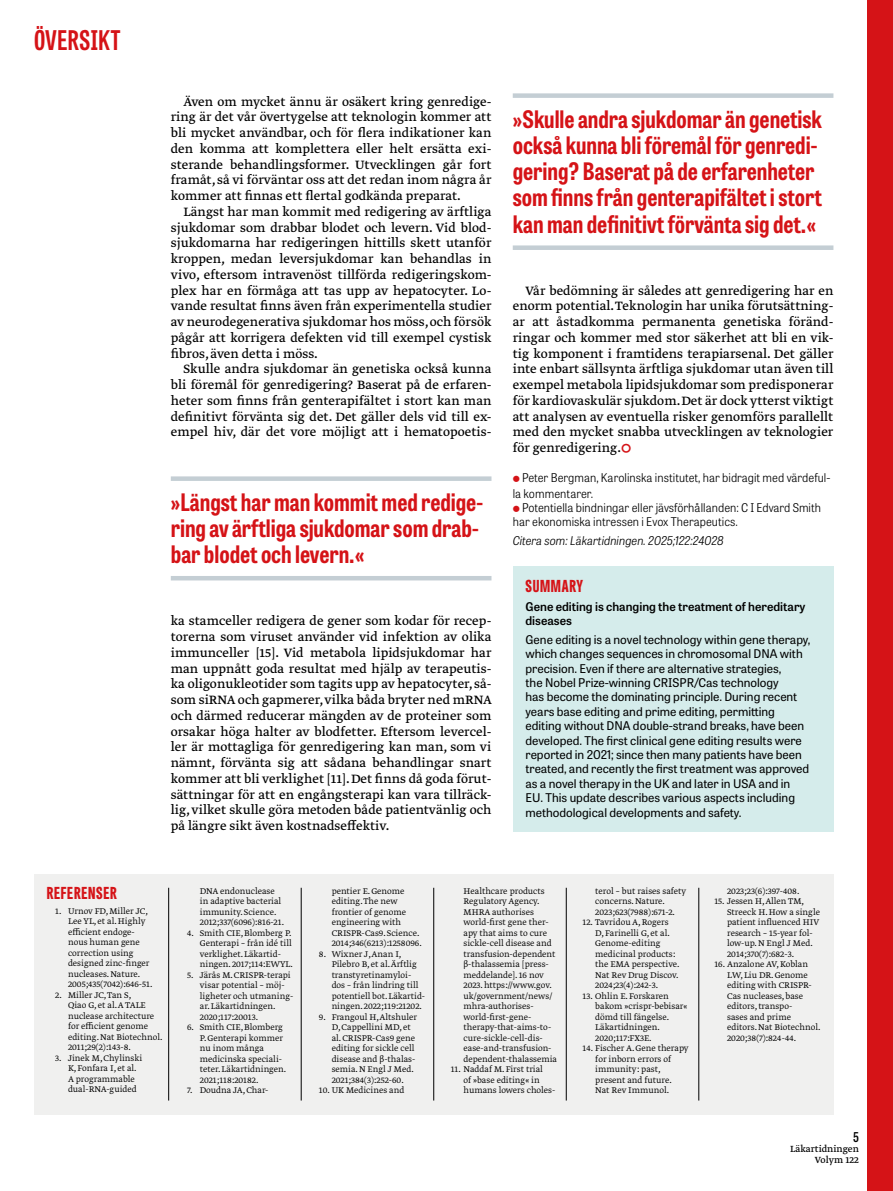
<style>
.page{position:relative;width:893px;height:1191px;background:#fff}
.page>*{position:absolute;margin:0;border:0;box-sizing:border-box;transform-origin:0 0}
.t1{font:700 27px "Tablet Gothic Compressed";letter-spacing:.02em;color:#d51317}
.t2{font:700 24px/26.2px "Tablet Gothic Condensed";color:#d51317}
.t3{font:800 16.5px "Tablet Gothic Compressed";letter-spacing:.045em;color:#d51317}
.t4{font:14.25px/15.8px "Greta Text Pro Regular Min";color:#000;text-align:justify}
.t5{font:600 13.5px "Tablet Gothic Condensed";color:#000}
.t6{font:12px/14.4px "Tablet Gothic";color:#000}
.t7{font:300 12px/15.8px "Tablet Gothic Narrow";letter-spacing:.005em;color:#000}
.t8{font:600 12px/14.4px "Tablet Gothic";color:#000}
.t9{font:italic 300 12px "Tablet Gothic Narrow";color:#000}
.t10{font:10.5px/10.5px "Greta Text Pro";color:#000;text-align:right}
.t11{font:9.75px/10.5px "Greta Text Pro Light Min";color:#000}
.s1{color:#d51317}
</style>
<div class="page">
<div style="left:867px;top:0;width:26px;height:1191px;background:#d51317"></div>
<div style="left:513px;top:567px;width:320px;height:265px;background:#d5eceb"></div>
<div style="left:34px;top:874px;width:799px;height:240px;background:#f0f0ef"></div>
<hr style="left:168px;top:887px;width:1px;height:213px;background:#000">
<hr style="left:433px;top:887px;width:1px;height:213px;background:#000">
<hr style="left:301px;top:887px;width:1px;height:213px;background:#000">
<hr style="left:566px;top:887px;width:1px;height:213px;background:#000">
<hr style="left:698px;top:887px;width:1px;height:213px;background:#000">
<div style="left:171px;top:476px;width:320px;height:5px;background:#c4ced4"></div>
<hr style="left:171px;top:576px;width:320px;height:4px;background:#c4ced4">
<div style="left:513px;top:93px;width:320px;height:5px;background:#c4ced4"></div>
<div style="left:513px;top:245px;width:320px;height:5px;background:#c4ced4"></div>
<h1 class="t1" style="left:34px;top:22px;width:88px">ÖVERSIKT</h1>
<p class="t4" style="left:171px;top:94px;width:322px;text-indent:13px">Även om mycket ännu är osäkert kring genredige&shy;ring är det vår övertygelse att teknologin kommer att bli mycket användbar, och för flera indikationer kan den komma att komplettera eller helt ersätta exi&shy;sterande behandlingsformer. Utvecklingen går fort framåt, så vi förväntar oss att det redan inom några år kommer att finnas ett flertal godkända preparat.</p>
<p class="t4" style="left:171px;top:204px;width:322px;text-indent:13px">Längst har man kommit med redigering av ärftliga sjukdomar som drabbar blodet och levern. Vid blod&shy;sjukdomarna har redigeringen hittills skett utanför kroppen, medan leversjukdomar kan behandlas in vivo, eftersom intravenöst tillförda redigeringskom&shy;plex har en förmåga att tas upp av hepatocyter. Lo&shy;vande resultat finns även från experimentella studier av neurodegenerativa sjukdomar hos möss, och försök pågår att korrigera defekten vid till exempel cystisk fibros, även detta i möss.</p>
<p class="t4" style="left:171px;top:362px;width:322px;text-indent:13px">Skulle andra sjukdomar än genetiska också kunna bli föremål för genredigering? Baserat på de erfaren&shy;heter som finns från genterapifältet i stort kan man definitivt förvänta sig det. Det gäller dels vid till ex&shy;empel hiv, där det vore möjligt att i hematopoetis-</p>
<h2 class="t2" style="left:171px;top:488px;width:314px">»Längst har man kommit med redige&shy;ring av ärftliga sjukdomar som drab&shy;bar blodet och levern.«</h2>
<p class="t4" style="left:171px;top:614px;width:322px">ka stamceller redigera de gener som kodar för recep&shy;torerna som viruset använder vid infektion av olika immunceller [15]. Vid metabola lipidsjukdomar har man uppnått goda resultat med hjälp av terapeutis&shy;ka oligonukleotider som tagits upp av hepatocyter, så&shy;som siRNA och gapmerer, vilka båda bryter ned mRNA och därmed reducerar mängden av de proteiner som orsakar höga halter av blodfetter. Eftersom levercel&shy;ler är mottagliga för genredigering kan man, som vi nämnt, förvänta sig att sådana behandlingar snart kommer att bli verklighet [11]. Det finns då goda förut&shy;sättningar för att en engångsterapi kan vara tillräck&shy;lig, vilket skulle göra metoden både patientvänlig och på längre sikt även kostnadseffektiv.</p>
<h2 class="t2" style="left:513px;top:105px;width:311px">»Skulle andra sjukdomar än genetisk också kunna bli föremål för genredi&shy;gering? Baserat på de erfarenheter som finns från genterapifältet i stort kan man definitivt förvänta sig det.«</h2>
<p class="t4" style="left:513px;top:283px;width:322px;text-indent:13px">Vår bedömning är således att genredigering har en enorm potential. Teknologin har unika förutsättning&shy;ar att åstadkomma permanenta genetiska föränd&shy;ringar och kommer med stor säkerhet att bli en vik&shy;tig komponent i framtidens terapiarsenal. Det gäller inte enbart sällsynta ärftliga sjukdomar utan även till exempel metabola lipidsjukdomar som predisponerar för kardiovaskulär sjukdom. Det är dock ytterst viktigt att analysen av eventuella risker genomförs parallellt med den mycket snabba utvecklingen av teknologier för genredigering.<span class="s1">▲</span></p>
<p class="t7" style="left:513px;top:469px;width:319px;text-indent:9px">Peter Bergman, Karolinska institutet, har bidragit med värdeful&shy;la kommentarer.</p>
<p class="t7" style="left:513px;top:500px;width:310px;line-height:14.2px;text-indent:9px">Potentiella bindningar eller jävsförhållanden: C I Edvard Smith har ekonomiska intressen i Evox Therapeutics.</p>
<p class="t9" style="left:513px;top:532px;width:213px">Citera som: Läkartidningen. 2025;122:24028</p>
<h3 class="t3" style="left:525px;top:574px;width:59px">SUMMARY</h3>
<p class="t8" style="left:525px;top:598px;width:282px">Gene editing is changing the treatment of hereditary diseases</p>
<p class="t6" style="left:525px;top:631px;width:286px">Gene editing is a novel technology within gene therapy, which changes sequences in chromosomal DNA with precision. Even if there are alternative strategies,<br>the Nobel Prize-winning CRISPR/Cas technology<br>has become the dominating principle. During recent years base editing and prime editing, permitting editing without DNA double-strand breaks, have been developed. The first clinical gene editing results were reported in 2021; since then many patients have been treated, and recently the first treatment was approved as a novel therapy in the UK and later in USA and in EU. This update describes various aspects including methodological developments and safety.</p>
<h3 class="t3" style="left:47px;top:881px;width:72px">REFERENSER</h3>
<p class="t11" style="left:68px;top:906px;width:86px;text-indent:-13px">1. Urnov FD, Miller JC,<br>Lee YL, et al. Highly efficient endoge&shy;nous human gene correction using designed zinc-finger nucleases. Nature.<br>2005;435(7042):646-51.</p>
<p class="t11" style="left:68px;top:990px;width:96px;text-indent:-13px">2. Miller JC, Tan S,<br>Qiao G, et al. A TALE nuclease architecture for efficient genome editing. Nat Biotechnol.<br>2011;29(2):143-8.</p>
<p class="t11" style="left:68px;top:1053px;width:76px;text-indent:-13px">3. Jinek M, Chylinski<br>K, Fonfara I, et al.<br>A programmable dual-RNA-guided</p>
<p class="t11" style="left:200px;top:886px;width:86px">DNA endonuclease in adaptive bacterial immunity. Science.<br>2012;337(6096):816-21.</p>
<p class="t11" style="left:200px;top:928px;width:94px;text-indent:-13px">4. Smith CIE, Blomberg P.<br>Genterapi – från idé till verklighet. Läkartid&shy;ningen. 2017;114:EWYL.</p>
<p class="t11" style="left:200px;top:970px;width:95px;text-indent:-13px">5. Järås M. CRISPR-terapi visar potential – möj&shy;ligheter och utmaning&shy;ar. Läkartidningen.<br>2020;117:20013.</p>
<p class="t11" style="left:200px;top:1022px;width:88px;text-indent:-13px">6. Smith CIE, Blomberg<br>P. Genterapi kommer nu inom många medicinska speciali&shy;teter. Läkartidningen.<br>2021;118:20182.</p>
<p class="t11" style="left:187px;top:1085px;width:83px">7. Doudna JA, Char-</p>
<p class="t11" style="left:332px;top:886px;width:92px">pentier E. Genome editing. The new frontier of genome engineering with<br>CRISPR-Cas9. Science.<br>2014;346(6213):1258096.</p>
<p class="t11" style="left:332px;top:949px;width:95px;text-indent:-13px">8. Wixner J, Anan I,<br>Pilebro B, et al. Ärftlig transtyretinamyloi&shy;dos – från lindring till potentiell bot. Läkartid&shy;ningen. 2022;119:21202.</p>
<p class="t11" style="left:332px;top:1012px;width:87px;text-indent:-13px">9. Frangoul H, Altshuler<br>D, Cappellini MD, et al. CRISPR-Cas9 gene editing for sickle cell disease and β-thalas&shy;semia. N Engl J Med.<br>2021;384(3):252-60.</p>
<p class="t11" style="left:319px;top:1085px;width:87px">10. UK Medicines and</p>
<p class="t11" style="left:463px;top:886px;width:95px">Healthcare products<br>Regulatory Agency.<br>MHRA authorises world-first gene ther&shy;apy that aims to cure sickle-cell disease and transfusion-dependent β-thalassemia [press&shy;meddelande]. 16 nov<br>2023. https://www.gov. uk/government/news/ mhra-authorises&shy;world-first-gene&shy;therapy-that-aims-to&shy;cure-sickle-cell-dis&shy;ease-and-transfusion&shy;dependent-thalassemia</p>
<p class="t11" style="left:463px;top:1064px;width:93px;text-indent:-13px">11. Naddaf M. First trial<br>of »base editing« in humans lowers choles-</p>
<p class="t11" style="left:595px;top:886px;width:93px">terol – but raises safety concerns. Nature.<br>2023;623(7988):671-2.</p>
<p class="t11" style="left:595px;top:917px;width:86px;text-indent:-13px">12. Tavridou A, Rogers<br>D, Farinelli G, et al.<br>Genome-editing medicinal products: the EMA perspective.<br>Nat Rev Drug Discov.<br>2024;23(4):242-3.</p>
<p class="t11" style="left:595px;top:991px;width:94px;text-indent:-13px">13. Ohlin E. Forskaren bakom »crispr-bebisar« dömd till fängelse.<br>Läkartidningen.<br>2020;117:FX3E.</p>
<p class="t11" style="left:595px;top:1043px;width:95px;text-indent:-13px">14. Fischer A. Gene therapy for inborn errors of immunity: past, present and future.<br>Nat Rev Immunol.</p>
<p class="t11" style="left:727px;top:886px;width:74px">2023;23(6):397-408.</p>
<p class="t11" style="left:727px;top:896px;width:94px;text-indent:-13px">15. Jessen H, Allen TM,<br>Streeck H. How a single patient influenced HIV research – 15-year fol&shy;low-up. N Engl J Med.<br>2014;370(7):682-3.</p>
<p class="t11" style="left:727px;top:959px;width:95px;text-indent:-13px">16. Anzalone AV, Koblan<br>LW, Liu DR. Genome editing with CRISPR-<br>Cas nucleases, base editors, transpo-<br>sases and prime editors. Nat Biotechnol.<br>2020;38(7):824-44.</p>
<h3 class="t5" style="left:853px;top:1127px;width:7px">5</h3>
<p class="t10" style="left:790px;top:1144px;width:70px">Läkartidningen<br>Volym 122</p>
</div>
